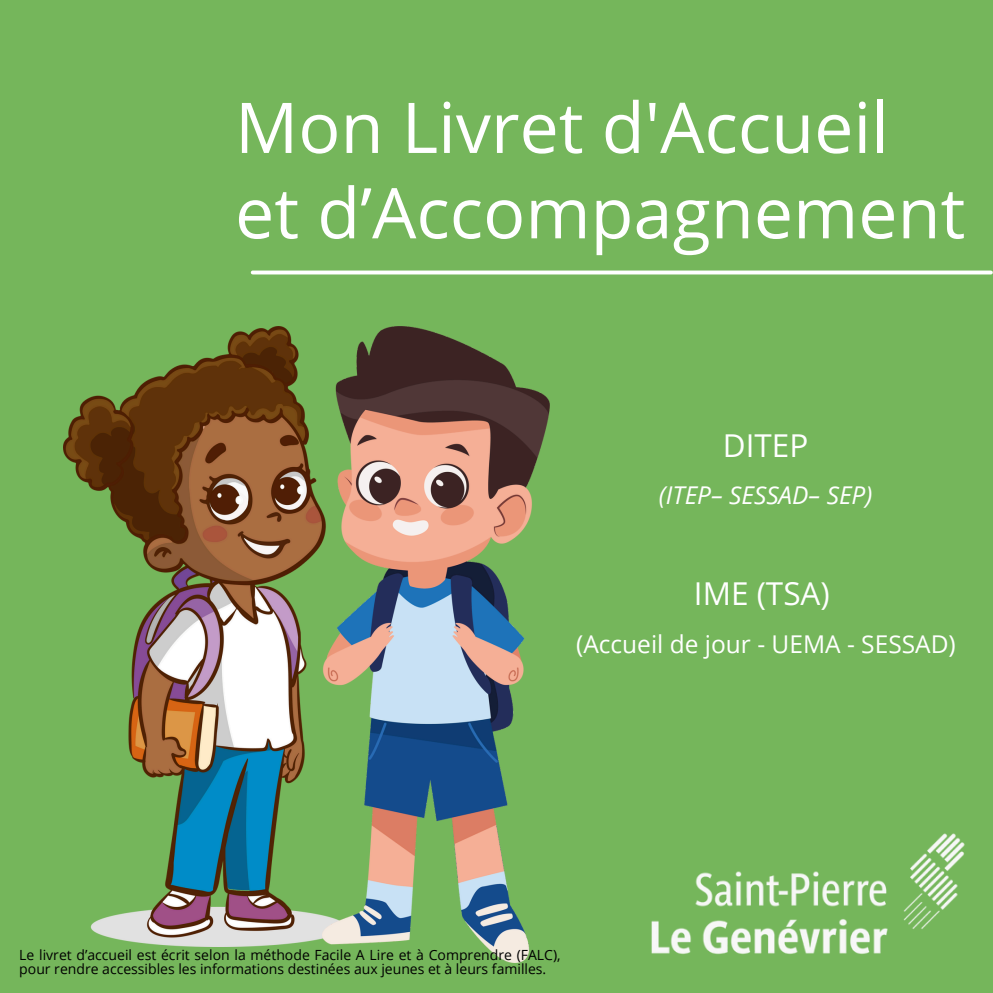
<style>
.page{position:relative;width:993px;height:993px;background:#fff}
.page>*{position:absolute;margin:0;border:0;box-sizing:border-box;transform-origin:0 0}
.t1{font:70px/85.4px "Open Sans";color:#fff}
.t2{font:31.5px "Open Sans";color:#fff}
.t3{font:24.5px "Open Sans";color:#fff}
.t4{font:italic 24.5px "Open Sans";color:#fff}
.t5{font:14px/14px "Open Sans";color:#000}
</style>
<div class="page">
<div style="left:0;top:0;width:992px;height:992px;background:#75b65b"></div>
<svg style="left:253px;top:270px;width:737px;height:4px;background:#ecf5e8"></svg>
<img style="left:651px;top:833px;width:314px;height:122px">
<img style="left:64px;top:326px;width:258px;height:620px">
<img style="left:322px;top:326px;width:227px;height:636px">
<h2 class="t1" style="left:235px;top:83px;width:731px">Mon Livret d'Accueil et d’Accompagnement</h2>
<h3 class="t2" style="left:722px;top:423px;width:87px">DITEP</h3>
<h2 class="t4" style="left:658px;top:478px;width:215px">(ITEP– SESSAD– SEP)</h2>
<h4 class="t2" style="left:693px;top:571px;width:137px">IME (TSA)</h4>
<p class="t3" style="left:576px;top:626px;width:381px">(Accueil de jour - UEMA - SESSAD)</p>
<p class="t5" style="left:19px;top:947px;width:542px">Le livret d’accueil est écrit selon la méthode Facile A Lire et à Comprendre (FALC), pour rendre accessibles les informations destinées aux jeunes et à leurs familles.</p>
</div>
